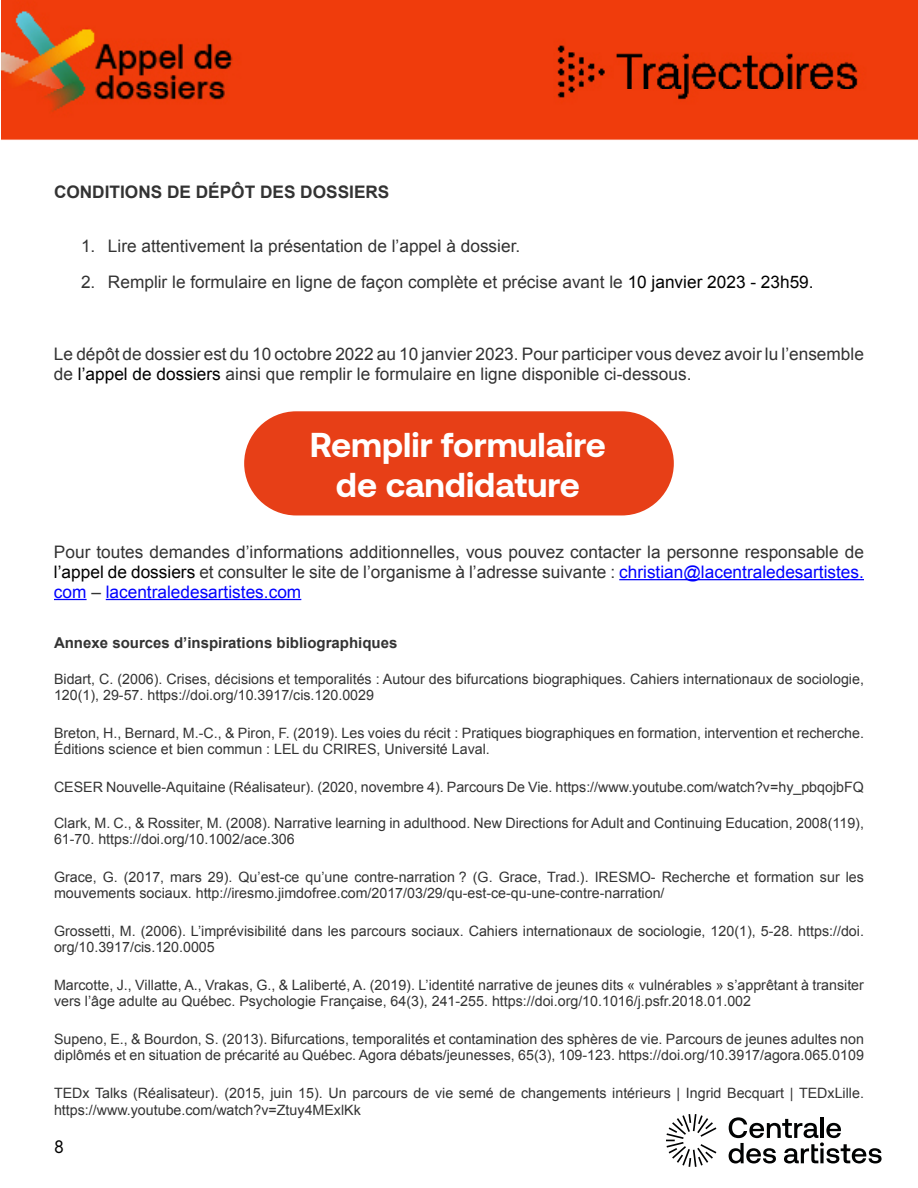
<style>
.page{position:relative;width:918px;height:1188px;background:#fff}
.page>*{position:absolute;margin:0;border:0;box-sizing:border-box;transform-origin:0 0}
.t1{font:700 34.5px/40.5px "Aeonik TRIAL";color:#fff;text-align:center}
.t2{font:18px "Jost";color:#000}
.t3{font:17.25px/19.8px "Arial";color:#333}
.t4{font:700 17.25px "Arial";color:#333}
.t5{font:700 15px "Arial";color:#333}
.t6{font:14.25px/16.4px "Arial";color:#333}
.s1{color:#000}
.s2{color:#00f}
</style>
<div class="page">
<img style="left:1px;top:0;width:917px;height:1164px">
<svg style="left:666px;top:1114px;width:50px;height:53px"></svg>
<svg style="left:729px;top:1117px;width:153px;height:46px"></svg>
<hr style="left:619px;top:579px;width:245px;height:1px;background:#00f">
<hr style="left:54px;top:599px;width:33px;height:1px;background:#00f">
<hr style="left:106px;top:599px;width:195px;height:1px;background:#00f">
<div style="left:244px;top:411px;width:430px;height:104px;background:#e73f17;border-radius:52px"></div>
<p class="t4" style="left:54px;top:181px;width:337px">CONDITIONS DE DÉPÔT DES DOSSIERS</p>
<p class="t3" style="left:81px;top:236px;width:441px">1. Lire attentivement la présentation de l’appel à dossier.</p>
<p class="t3" style="left:81px;top:272px;width:734px">2. Remplir le formulaire en ligne de façon complète et précise avant le <span class="s1">10 janvier 2023 - 23h59.</span></p>
<p class="t3" style="left:54px;top:344px;width:811px">Le dépôt de dossier est du 10 octobre 2022 au 10 janvier 2023. Pour participer vous devez avoir lu l’ensemble de <span class="s1">l’appel de dossiers</span> ainsi que remplir le formulaire en ligne disponible ci-dessous.</p>
<h1 class="t1" style="left:310px;top:428px;width:297px">Remplir formulaire de candidature</h1>
<p class="t3" style="left:54px;top:542px;width:812px;text-align:justify">Pour toutes demandes d’informations additionnelles, vous pouvez contacter la personne responsable de <span class="s1">l’appel de dossiers</span> et consulter le site de l’organisme à l’adresse suivante : <span class="s2">christian@lacentraledesartistes. com</span> – <span class="s2">lacentraledesartistes.com</span></p>
<p class="t5" style="left:54px;top:633px;width:345px">Annexe sources d’inspirations bibliographiques</p>
<p class="t6" style="left:54px;top:671px;width:811px">Bidart, C. (2006). Crises, décisions et temporalités : Autour des bifurcations biographiques. Cahiers internationaux de sociologie,<br>120(1), 29‑57. https://doi.org/10.3917/cis.120.0029</p>
<p class="t6" style="left:54px;top:725px;width:811px">Breton, H., Bernard, M.-C., &amp; Piron, F. (2019). Les voies du récit : Pratiques biographiques en formation, intervention et recherche.<br>Éditions science et bien commun : LEL du CRIRES, Université Laval.</p>
<p class="t6" style="left:54px;top:779px;width:811px">CESER Nouvelle-Aquitaine (Réalisateur). (2020, novembre 4). Parcours De Vie. https://www.youtube.com/watch?v=hy_pbqojbFQ</p>
<p class="t6" style="left:54px;top:815px;width:811px">Clark, M. C., &amp; Rossiter, M. (2008). Narrative learning in adulthood. New Directions for Adult and Continuing Education, 2008(119),<br>61‑70. https://doi.org/10.1002/ace.306</p>
<p class="t6" style="left:54px;top:869px;width:811px">Grace, G. (2017, mars 29). Qu’est-ce qu’une contre-narration ? (G. Grace, Trad.). IRESMO- Recherche et formation sur les mouvements sociaux. http://iresmo.jimdofree.com/2017/03/29/qu-est-ce-qu-une-contre-narration/</p>
<p class="t6" style="left:54px;top:923px;width:811px">Grossetti, M. (2006). L’imprévisibilité dans les parcours sociaux. Cahiers internationaux de sociologie, 120(1), 5‑28. https://doi. org/10.3917/cis.120.0005</p>
<p class="t6" style="left:54px;top:977px;width:811px">Marcotte, J., Villatte, A., Vrakas, G., &amp; Laliberté, A. (2019). L’identité narrative de jeunes dits « vulnérables » s’apprêtant à transiter vers l’âge adulte au Québec. Psychologie Française, 64(3), 241‑255. https://doi.org/10.1016/j.psfr.2018.01.002</p>
<p class="t6" style="left:54px;top:1031px;width:811px">Supeno, E., &amp; Bourdon, S. (2013). Bifurcations, temporalités et contamination des sphères de vie. Parcours de jeunes adultes non diplômés et en situation de précarité au Québec. Agora débats/jeunesses, 65(3), 109‑123. https://doi.org/10.3917/agora.065.0109</p>
<p class="t6" style="left:54px;top:1084px;width:811px;line-height:17.2px">TEDx Talks (Réalisateur). (2015, juin 15). Un parcours de vie semé de changements intérieurs | Ingrid Becquart | TEDxLille. https://www.youtube.com/watch?v=Ztuy4MExlKk</p>
<p class="t2" style="left:54px;top:1135px;width:11px">8</p>
</div>
